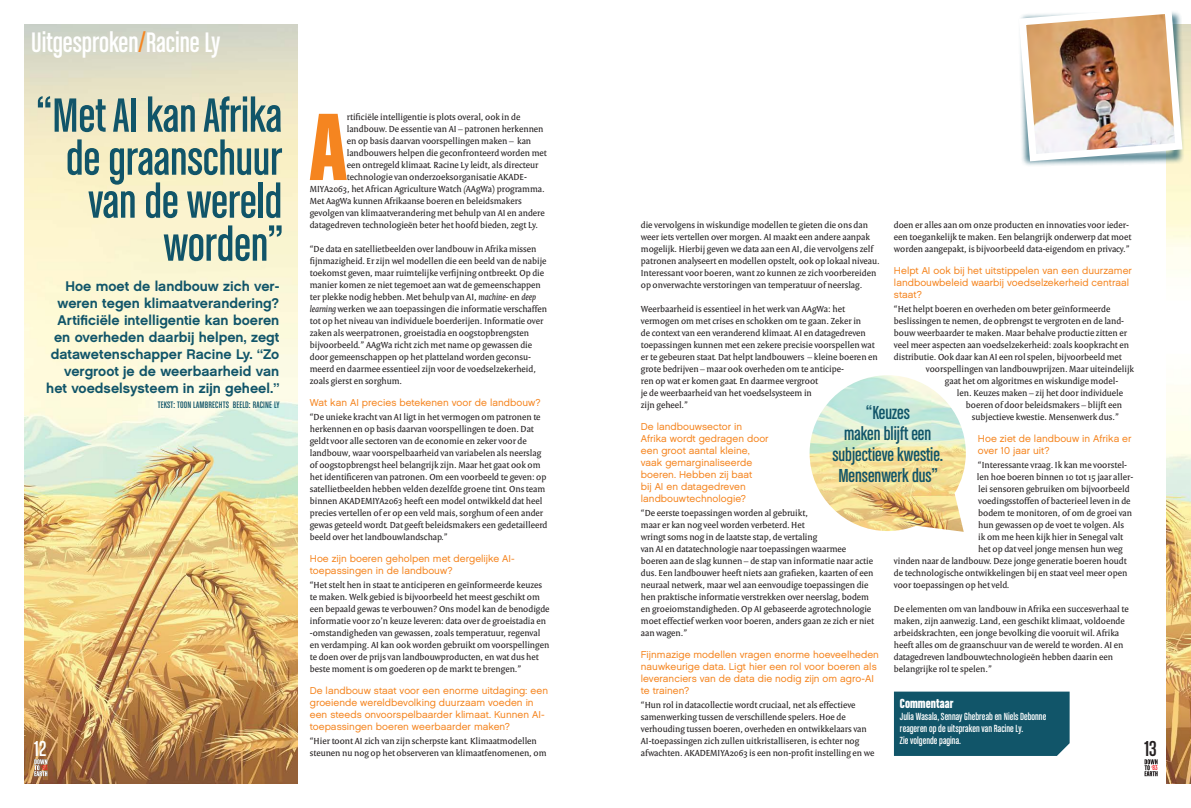
<style>
.page{position:relative;width:1191px;height:808px;background:#fff}
.page>*{position:absolute;margin:0;border:0;box-sizing:border-box;transform-origin:0 0}
.t1{font:101.5px "Chalet Comprime Hong Kong Sixty";color:#f58520}
.t2{font:51px/43px "Chalet Comprime Cologne Sixty";color:#115569;text-align:right}
.t3{font:30px "Chalet Comprime Cologne Sixty";color:#fff}
.t4{font:23px "Chalet Comprime Cologne Eighty";color:#231f20}
.t5{font:23px "Chalet Comprime Cologne Eighty";color:#fff}
.t6{font:20px/21px "Chalet Comprime Cologne Sixty";color:#115569;text-align:center}
.t7{font:14px/17px "Chalet New York Nineteen Sixty";color:#115569;text-align:right}
.t8{font:14px "Chalet Comprime Hong Kong Sixty";color:#fff}
.t9{font:11px/12px "Chalet Comprime Cologne Sixty";color:#fff}
.t10{font:10px/12px "Chalet London Nineteen Sixty";color:#f58520}
.t11{font:10px "Chalet Comprime Cologne Sixty";letter-spacing:.02em;color:#115569}
.t12{font:9.5px/12px "Versa Pro";color:#231f20}
.t13{font:7.7px "Chalet Comprime Cologne Seventy";color:#ee1d23}
.s1{color:#f58520}
.s2{font-style:italic}
</style>
<div class="page">
<img style="left:1167px;top:24px;width:24px;height:760px">
<img style="left:24px;top:24px;width:273px;height:760px">
<img style="left:1020px;top:12px;width:166px;height:153px">
<svg style="left:1144px;top:759px;width:13px;height:17px"></svg>
<svg style="left:34px;top:759px;width:13px;height:17px"></svg>
<img style="left:809px;top:375px;width:156px;height:157px">
<div style="left:894px;top:691px;width:175px;height:65px;background:#115569"></div>
<h3 class="t3" style="left:31px;top:26px;width:191px">Uitgesproken<span class="s1">/</span>Racine Ly</h3>
<h2 class="t2" style="left:36px;top:93px;width:249px">“Met AI kan Afrika de graanschuur van de wereld worden”</h2>
<p class="t7" style="left:46px;top:277px;width:234px">Hoe moet de landbouw zich ver&shy;weren tegen klimaatverandering?<br>Artificiële intelligentie kan boeren en overheden daarbij helpen, zegt datawetenschapper Racine Ly. “Zo vergroot je de weerbaarheid van het voedselsysteem in zijn geheel.”</p>
<p class="t11" style="left:158px;top:399px;width:123px">TEKST: TOON LAMBRECHTS BEELD: RACINE LY</p>
<h3 class="t5" style="left:34px;top:736px;width:14px">12</h3>
<p class="t13" style="left:41px;top:763px;width:8px"><sup>#</sup>83</p>
<h1 class="t1" style="left:310px;top:87px;width:38px">A</h1>
<p class="t12" style="left:347px;top:111px;width:175px">rtificiële intelligentie is plots overal, ook in de</p>
<p class="t12" style="left:347px;top:123px;width:198px">landbouw. De essentie van AI – patronen herkennen</p>
<p class="t12" style="left:347px;top:135px;width:186px">en op basis daarvan voorspellingen maken – kan</p>
<p class="t12" style="left:347px;top:147px;width:202px">landbouwers helpen die geconfronteerd worden met</p>
<p class="t12" style="left:347px;top:159px;width:193px">een ontregeld klimaat. Racine Ly leidt, als directeur</p>
<p class="t12" style="left:347px;top:171px;width:182px">technologie van onderzoeksorganisatie AKADE-</p>
<p class="t12" style="left:310px;top:183px;width:236px">MIYA2063, het African Agriculture Watch <span class="s2">(</span>AAgWa) programma.</p>
<p class="t12" style="left:310px;top:195px;width:213px">Met AagWa kunnen Afrikaanse boeren en beleidsmakers</p>
<p class="t12" style="left:310px;top:207px;width:236px">gevolgen van klimaatverandering met behulp van AI en andere</p>
<p class="t12" style="left:310px;top:219px;width:230px">datagedreven technologieën beter het hoofd bieden, zegt Ly.</p>
<p class="t12" style="left:310px;top:243px;width:239px">“De data en satellietbeelden over landbouw in Afrika missen fijnmazigheid. Er zijn wel modellen die een beeld van de nabije toekomst geven, maar ruimtelijke verfijning ontbreekt. Op die manier komen ze niet tegemoet aan wat de gemeenschappen ter plekke nodig hebben. Met behulp van AI, <span class="s2">machine-</span> en <span class="s2">deep learning</span> werken we aan toepassingen die informatie verschaffen tot op het niveau van individuele boerderijen. Informatie over zaken als weerpatronen, groeistadia en oogstopbrengsten bijvoorbeeld.” AAgWa richt zich met name op gewassen die door gemeenschappen op het platteland worden geconsu&shy;meerd en daarmee essentieel zijn voor de voedselzekerheid, zoals gierst en sorghum.</p>
<p class="t10" style="left:310px;top:396px;width:232px">Wat kan AI precies betekenen voor de landbouw?</p>
<p class="t12" style="left:310px;top:411px;width:239px">“De unieke kracht van AI ligt in het vermogen om patronen te herkennen en op basis daarvan voorspellingen te doen. Dat geldt voor alle sectoren van de economie en zeker voor de landbouw, waar voorspelbaarheid van variabelen als neerslag of oogstopbrengst heel belangrijk zijn. Maar het gaat ook om het identificeren van patronen. Om een voorbeeld te geven: op satellietbeelden hebben velden dezelfde groene tint. Ons team binnen AKADEMIYA2063 heeft een model ontwikkeld dat heel precies vertellen of er op een veld mais, sorghum of een ander gewas geteeld wordt. Dat geeft beleidsmakers een gedetailleerd beeld over het landbouwlandschap.”</p>
<p class="t10" style="left:310px;top:552px;width:206px">Hoe zijn boeren geholpen met dergelijke AI&shy;toepassingen in de landbouw?</p>
<p class="t12" style="left:310px;top:579px;width:241px">“Het stelt hen in staat te anticiperen en geïnformeerde keuzes te maken. Welk gebied is bijvoorbeeld het meest geschikt om een bepaald gewas te verbouwen? Ons model kan de benodigde informatie voor zo’n keuze leveren: data over de groeistadia en -omstandigheden van gewassen, zoals temperatuur, regenval en verdamping. AI kan ook worden gebruikt om voorspellingen te doen over de prijs van landbouwproducten, en wat dus het beste moment is om goederen op de markt te brengen.”</p>
<p class="t10" style="left:310px;top:684px;width:240px">De landbouw staat voor een enorme uitdaging: een groeiende wereldbevolking duurzaam voeden in een steeds onvoorspelbaarder klimaat. Kunnen AI&shy;toepassingen boeren weerbaarder maken?</p>
<p class="t12" style="left:310px;top:735px;width:238px">“Hier toont AI zich van zijn scherpste kant. Klimaatmodellen steunen nu nog op het observeren van klimaatfenomenen, om</p>
<p class="t12" style="left:894px;top:219px;width:239px">doen er alles aan om onze producten en innovaties voor ieder&shy;een toegankelijk te maken. Een belangrijk onderwerp dat moet worden aangepakt, is bijvoorbeeld data-eigendom en privacy.”</p>
<p class="t10" style="left:894px;top:264px;width:240px">Helpt AI ook bij het uitstippelen van een duurzamer landbouwbeleid waarbij voedselzekerheid centraal staat?</p>
<p class="t12" style="left:894px;top:303px;width:218px">“Het helpt boeren en overheden om beter geïnformeerde</p>
<p class="t12" style="left:894px;top:315px;width:232px">beslissingen te nemen, de opbrengst te vergroten en de land-</p>
<p class="t12" style="left:894px;top:327px;width:235px">bouw weerbaarder te maken. Maar behalve productie zitten er</p>
<p class="t12" style="left:894px;top:339px;width:237px">veel meer aspecten aan voedselzekerheid: zoals koopkracht en</p>
<p class="t12" style="left:894px;top:351px;width:229px">distributie. Ook daar kan AI een rol spelen, bijvoorbeeld met</p>
<p class="t12" style="left:926px;top:363px;width:209px">voorspellingen van landbouwprijzen. Maar uiteindelijk</p>
<p class="t12" style="left:945px;top:375px;width:175px">gaat het om algoritmes en wiskundige model-</p>
<p class="t12" style="left:957px;top:387px;width:168px">len. Keuzes maken – zij het door individuele</p>
<p class="t12" style="left:966px;top:399px;width:157px">boeren of door beleidsmakers – blijft een</p>
<p class="t12" style="left:972px;top:411px;width:148px">subjectieve kwestie. Mensenwerk dus.”</p>
<p class="t10" style="left:978px;top:432px;width:155px">Hoe ziet de landbouw in Afrika er over 10 jaar uit?</p>
<p class="t12" style="left:977px;top:459px;width:158px">“Interessante vraag. Ik kan me voorstel&shy;len hoe boeren binnen 10 tot 15 jaar aller-</p>
<p class="t12" style="left:641px;top:219px;width:240px">die vervolgens in wiskundige modellen te gieten die ons dan weer iets vertellen over morgen. AI maakt een andere aanpak mogelijk. Hierbij geven we data aan een AI, die vervolgens zelf patronen analyseert en modellen opstelt, ook op lokaal niveau.<br>Interessant voor boeren, want zo kunnen ze zich voorbereiden op onverwachte verstoringen van temperatuur of neerslag.</p>
<p class="t12" style="left:641px;top:303px;width:238px">Weerbaarheid is essentieel in het werk van AAgWa: het vermogen om met crises en schokken om te gaan. Zeker in<br>de context van een veranderend klimaat. AI en datagedreven toepassingen kunnen met een zekere precisie voorspellen wat er te gebeuren staat. Dat helpt landbouwers – kleine boeren en grote bedrijven – maar ook overheden om te anticipe-<br>ren op wat er komen gaat. En daarmee vergroot<br>je de weerbaarheid van het voedselsysteem in<br>zijn geheel.”</p>
<p class="t10" style="left:641px;top:420px;width:129px">De landbouwsector in<br>Afrika wordt gedragen door een groot aantal kleine, vaak gemarginaliseerde boeren. Hebben zij baat<br>bij AI en datagedreven landbouwtechnologie?</p>
<p class="t12" style="left:641px;top:507px;width:235px">“De eerste toepassingen worden al gebruikt,<br>maar er kan nog veel worden verbeterd. Het<br>wringt soms nog in de laatste stap, de vertaling<br>van AI en datatechnologie naar toepassingen waarmee boeren aan de slag kunnen – de stap van informatie naar actie dus. Een landbouwer heeft niets aan grafieken, kaarten of een neuraal netwerk, maar wel aan eenvoudige toepassingen die hen praktische informatie verstrekken over neerslag, bodem en groeiomstandigheden. Op AI gebaseerde agrotechnologie moet effectief werken voor boeren, anders gaan ze zich er niet aan wagen.”</p>
<p class="t10" style="left:641px;top:648px;width:240px">Fijnmazige modellen vragen enorme hoeveelheden nauwkeurige data. Ligt hier een rol voor boeren als leveranciers van de data die nodig zijn om agro-AI te trainen?</p>
<p class="t12" style="left:641px;top:699px;width:235px">“Hun rol in datacollectie wordt cruciaal, net als effectieve samenwerking tussen de verschillende spelers. Hoe de verhouding tussen boeren, overheden en ontwikkelaars van AI-toepassingen zich zullen uitkristalliseren, is echter nog afwachten. AKADEMIYA2063 is een non-profit instelling en we</p>
<h3 class="t6" style="left:832px;top:402px;width:112px">“Keuzes<br>maken blijft een subjectieve kwestie.<br>Mensenwerk dus”</h3>
<p class="t12" style="left:978px;top:483px;width:155px">lei sensoren gebruiken om bijvoorbeeld voedingsstoffen of bacterieel leven in de bodem te monitoren, of om de groei van hun gewassen op de voet te volgen. Als ik om me heen kijk hier in Senegal valt het op dat veel jonge mensen hun weg</p>
<p class="t12" style="left:894px;top:555px;width:235px;text-align:justify">vinden naar de landbouw. Deze jonge generatie boeren houdt de technologische ontwikkelingen bij en staat veel meer open voor toepassingen op het veld.</p>
<p class="t12" style="left:894px;top:603px;width:236px">De elementen om van landbouw in Afrika een succesverhaal te maken, zijn aanwezig. Land, een geschikt klimaat, voldoende arbeidskrachten, een jonge bevolking die vooruit wil. Afrika heeft alles om de graanschuur van de wereld te worden. AI en datagedreven landbouwtechnologieën hebben daarin een belangrijke rol te spelen.”</p>
<h3 class="t8" style="left:900px;top:695px;width:55px">Commentaar</h3>
<p class="t9" style="left:900px;top:710px;width:148px">Julia Wasala, Sennay Ghebreab en Niels Debonne reageren op de uitspraken van Racine Ly.<br>Zie volgende pagina.</p>
<h3 class="t4" style="left:1144px;top:736px;width:14px">13</h3>
<p class="t13" style="left:1151px;top:763px;width:8px"><sup>#</sup>83</p>
</div>
